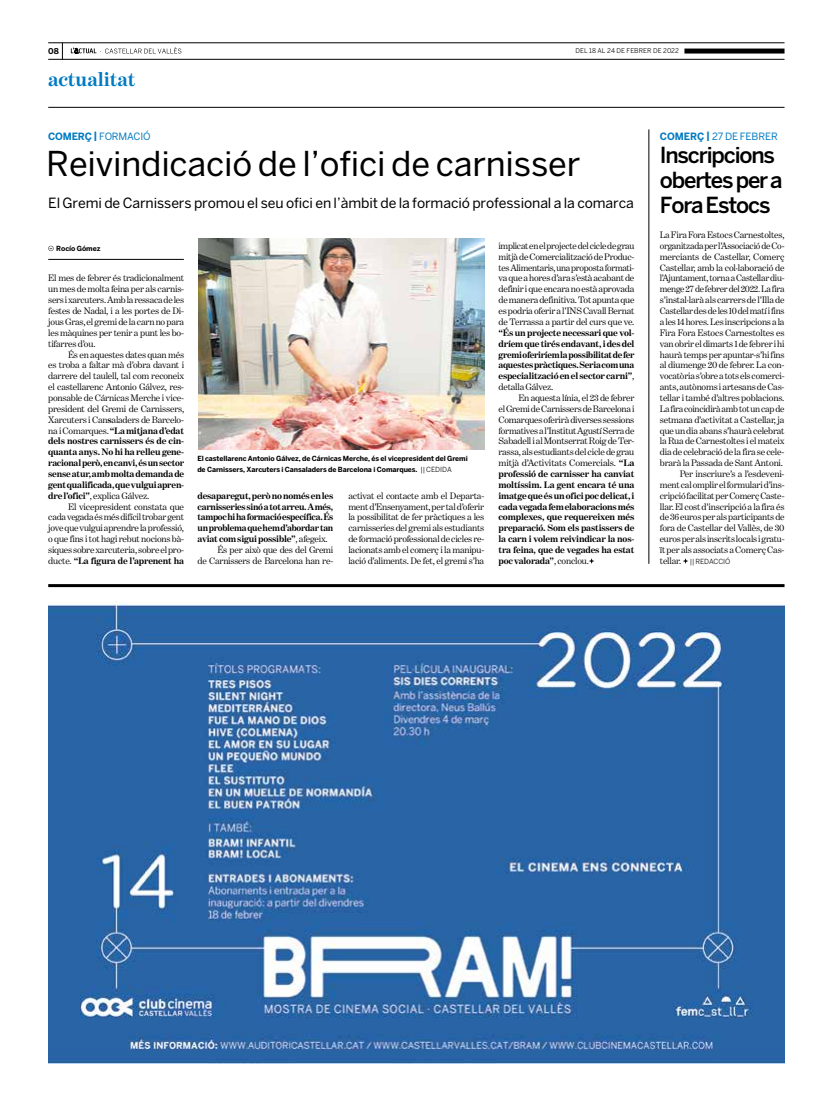
<style>
.page{position:relative;width:820px;height:1106px;background:#fff}
.page>*{position:absolute;margin:0;border:0;box-sizing:border-box;transform-origin:0 0}
.t1{font:34px "Benton Sans";letter-spacing:-.005em;color:#000}
.t2{font:500 22px/25px "Benton Sans";letter-spacing:-.055em;color:#000}
.t3{font:700 20px "Benton Modern One";letter-spacing:-.005em;color:#007ac2}
.t4{font:14px "Benton Sans";letter-spacing:-.005em;color:#000}
.t5{font:10px "Benton Sans";letter-spacing:-.015em;color:#007ac2}
.t6{font:9.5px/10.9px "Benton Modern One";letter-spacing:-.02em;color:#000;text-align:justify}
.t7{font:700 9.5px/10.9px "Benton Modern One";letter-spacing:-.03em;color:#000;text-align:justify}
.t8{font:700 8px "Benton Sans";color:#000}
.t9{font:700 7px/10.5px "Benton Sans";letter-spacing:-.01em;color:#000}
.t10{font:7px "Benton Sans";letter-spacing:-.015em;color:#000}
.t11{font:6.5px "Benton Sans";letter-spacing:.005em;color:#000}
.s1{font-weight:700}
.s2{font-weight:400}
.s3{font-family:"Benton Modern One";font-size:9.5px}
</style>
<div class="page">
<svg style="left:62px;top:44px;width:1px;height:15px"></svg>
<hr style="left:48px;top:107px;width:736px;height:1px;background:#000">
<hr style="left:48px;top:43px;width:736px;height:1px;background:#000">
<hr style="left:48px;top:59px;width:736px;height:1px;background:#000">
<div style="left:684px;top:49px;width:100px;height:5px;background:#000"></div>
<svg style="left:71px;top:47px;width:110px;height:7px"></svg>
<hr style="left:48px;top:584px;width:736px;height:3px;background:#000">
<svg style="left:48px;top:246px;width:6px;height:5px"></svg>
<hr style="left:48px;top:259px;width:136px;height:1px;background:#000">
<img style="left:198px;top:238px;width:286px;height:212px">
<svg style="left:589px;top:558px;width:5px;height:6px"></svg>
<svg style="left:683px;top:558px;width:5px;height:6px"></svg>
<hr style="left:648px;top:129px;width:1px;height:435px;background:#000">
<img style="left:48px;top:602px;width:736px;height:461px">
<p class="t8" style="left:48px;top:46px;width:12px">08</p>
<p class="t11" style="left:575px;top:47px;width:105px">DEL 18 AL 24 DE FEBRER DE 2022</p>
<h3 class="t3" style="left:48px;top:68px;width:89px">actualitat</h3>
<p class="t5" style="left:48px;top:131px;width:104px"><span class="s1">COMERÇ |</span> FORMACIÓ</p>
<h1 class="t1" style="left:46px;top:144px;width:535px">Reivindicació de l’ofici de carnisser</h1>
<h3 class="t4" style="left:48px;top:195px;width:587px">El Gremi de Carnissers promou el seu ofici en l’àmbit de la formació professional a la comarca</h3>
<p class="t9" style="left:56px;top:243px;width:46px">Rocío Gómez</p>
<p class="t6" style="left:498px;top:240px;width:137px">implicat en el projecte del cicle de grau mitjà de Comercialització de Produc&shy;tes Alimentaris, una proposta formati&shy;va que a hores d’ara s’està acabant de definir i que encara no està aprovada de manera definitiva. Tot apunta que es podria oferir a l’INS Cavall Bernat de Terrassa a partir del curs que ve.</p>
<p class="t7" style="left:498px;top:327px;width:137px">“És un projecte necessari que vol&shy;dríem que tirés endavant, i des del gremi oferiríem la possibilitat de fer aquestes pràctiques. Seria com una especialització en el sector carni”<span class="s2">, detalla Gálvez.</span></p>
<p class="t7" style="left:498px;top:392px;width:137px;text-indent:20px"><span class="s2">En aquesta línia, el 23 de febrer el Gremi de Carnissers de Barcelona i Comarques oferirà diverses sessions formatives a l’Institut Agustí Serra de Sabadell i al Montserrat Roig de Ter&shy;rassa, als estudiants del cicle de grau mitjà d’Activitats Comercials.</span> “La professió de carnisser ha canviat moltíssim. La gent encara té una imatge que és un ofici poc delicat, i cada vegada fem elaboracions més complexes, que requereixen més preparació. Som els pastissers de la carn i volem reivindicar la nos&shy;tra feina, que de vegades ha estat poc valorada”<span class="s2">, conclou.</span></p>
<p class="t6" style="left:48px;top:273px;width:137px">El mes de febrer és tradicionalment un mes de molta feina per als carnis&shy;sers i xarcuters. Amb la ressaca de les festes de Nadal, i a les portes de Di&shy;jous Gras, el gremi de la carn no para les màquines per tenir a punt les bo&shy;tifarres d’ou.</p>
<p class="t6" style="left:48px;top:349px;width:137px;text-indent:20px">És en aquestes dates quan més es troba a faltar mà d’obra davant i darrere del taulell, tal com reconeix el castellarenc Antonio Gálvez, res&shy;ponsable de Cárnicas Merche i vice&shy;president del Gremi de Carnissers, Xarcuters i Can<span class="s1">s</span>aladers de Barcelo&shy;na i Comarques. <span class="s1">“La mitjana d’edat dels nostres carnissers és de cin&shy;quanta anys. No hi ha relleu gene&shy;racional però, en canvi, és un sector sense atur, amb molta demanda de gent qualificada, que vulgui apren&shy;dre l’ofici”</span>, explica Gálvez.</p>
<p class="t6" style="left:48px;top:501px;width:137px;text-indent:20px">El vicepresident constata que cada vegada és més difícil trobar gent jove que vulgui aprendre la professió, o que fins i tot hagi rebut nocions bà&shy;siques sobre xarcuteria, sobre el pro&shy;ducte. <span class="s1">“La figura de l’aprenent ha</span></p>
<p class="t9" style="left:197px;top:453px;width:272px">El castellarenc Antonio Gálvez, de Cárnicas Merche, és el vicepresident del Gremi de Carnissers, Xarcuters i Cansaladers de Barcelona i Comarques. <span class="s2">|| CEDIDA</span></p>
<p class="t7" style="left:197px;top:490px;width:137px">desaparegut, però no només en les</p>
<p class="t7" style="left:197px;top:501px;width:137px">carnisseries sinó a tot arreu. A més,</p>
<p class="t7" style="left:197px;top:511px;width:137px">tampoc hi ha formació específica. És</p>
<p class="t7" style="left:197px;top:522px;width:137px">un problema que hem d’abordar tan</p>
<p class="t7" style="left:197px;top:533px;width:132px">aviat com sigui possible”<span class="s2">, afegeix.</span></p>
<p class="t6" style="left:217px;top:544px;width:117px">És per això que des del Gremi</p>
<p class="t6" style="left:197px;top:555px;width:137px">de Carnissers de Barcelona han re-</p>
<p class="t6" style="left:348px;top:490px;width:137px">activat el contacte amb el Departa&shy;ment d’Ensenyament, per tal d’oferir la possibilitat de fer pràctiques a les carnisseries del gremi als estudiants de formació professional de cicles re&shy;lacionats amb el comerç i la manipu&shy;lació d’aliments. De fet, el gremi s’ha</p>
<p class="t5" style="left:659px;top:131px;width:120px"><span class="s1">COMERÇ |</span> 27 DE FEBRER</p>
<h2 class="t2" style="left:659px;top:142px;width:124px">Inscripcions obertes per a<br>Fora Estocs</h2>
<p class="t6" style="left:659px;top:229px;width:126px;text-align:right">La Fira Fora Estocs Carnestoltes, organitzada per l’Associació de Co&shy;merciants de Castellar, Comerç Castellar, amb la col·laboració de l’Ajuntament, torna a Castellar diu&shy;menge 27 de febrer del 2022. La fira s’instal·larà als carrers de l’Illa de Castellar des de les 10 del matí i fins a les 14 hores. Les inscripcions a la Fira Fora Estocs Carnestoltes es van obrir el dimarts 1 de febrer i hi haurà temps per apuntar-s’hi fins al diumenge 20 de febrer. La con&shy;vocatòria s’obre a tots els comerci&shy;ants, autònoms i artesans de Cas&shy;tellar i també d’altres poblacions.<br>La fira coincidirà amb tot un cap de setmana d’activitat a Castellar, ja que un dia abans s’haurà celebrat la Rua de Carnestoltes i el mateix dia de celebració de la fira se cele&shy;brarà la Passada de Sant Antoni.<br>Per inscriure’s a l’esdeveni&shy;ment cal omplir el formulari d’ins&shy;cripció facilitat per Comerç Caste&shy;llar. El cost d’inscripció a la fira és de 36 euros per als participants de fora de Castellar del Vallès, de 30 euros per als inscrits locals i gratu&shy;ït per als associats a Comerç Cas-</p>
<p class="t10" style="left:659px;top:557px;width:72px"><span class="s3">tellar.</span> || REDACCIÓ</p>
</div>
